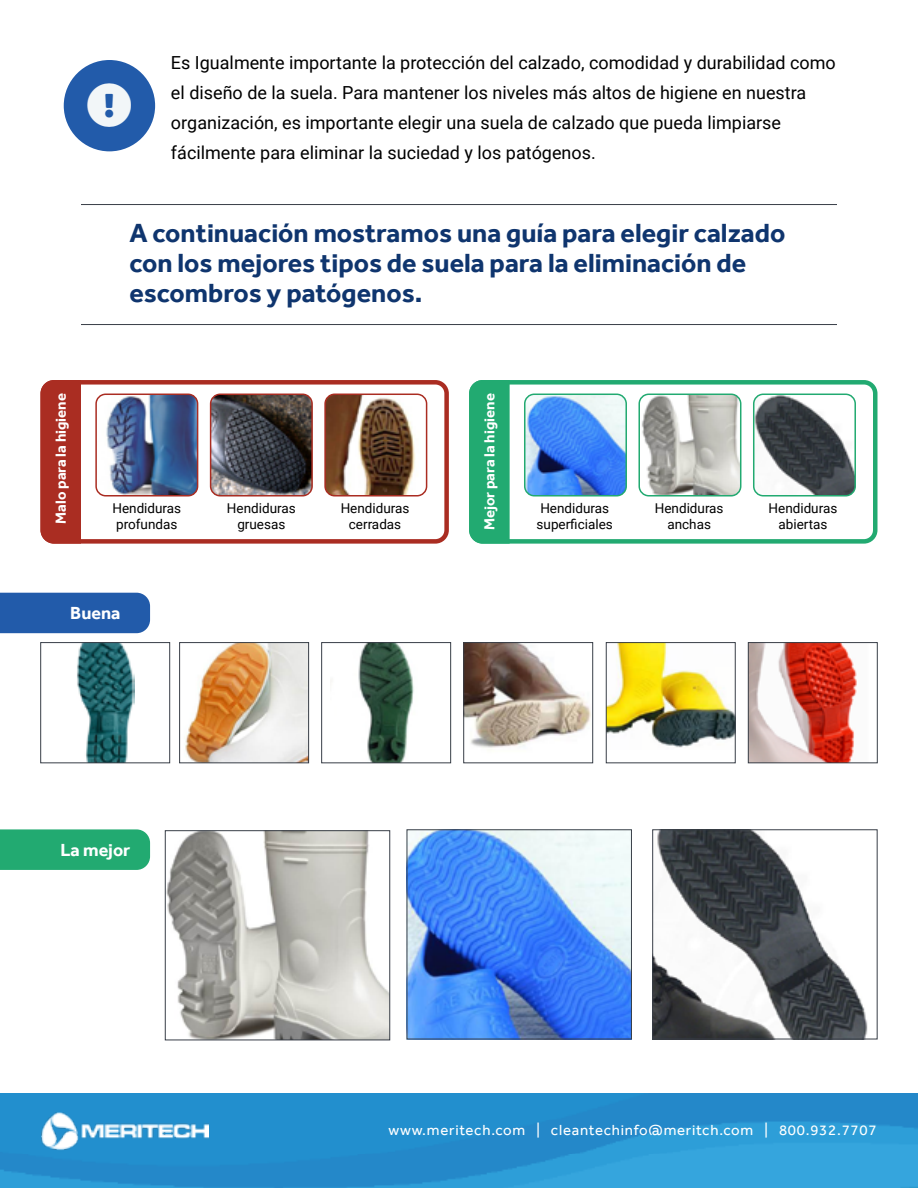
<style>
.page{position:relative;width:918px;height:1188px;background:#fff}
.page>*{position:absolute;margin:0;border:0;box-sizing:border-box;transform-origin:0 0}
.t1{font:45px "Font Awesome 5 Pro Solid";color:#f2f6f8}
.t2{font:700 27px/30px "Effra";color:#0f356e}
.t3{font:18px/30px "Roboto";color:#000}
.t4{font:700 18px "Effra";color:#fff}
.t5{font:15px "Effra";letter-spacing:.05em;color:#fff}
.t6{font:700 15px "Effra";color:#fff}
.t7{font:13.5px/16.5px "Roboto";color:#000;text-align:center}
</style>
<div class="page">
<img style="left:0;top:1093px;width:918px;height:95px">
<img style="left:40px;top:1112px;width:168px;height:50px">
<div style="left:40px;top:380px;width:409px;height:164px;border:4px solid #aa2d22;border-radius:11px"></div>
<div style="left:469px;top:380px;width:409px;height:164px;border:4px solid #22aa71;border-radius:11px"></div>
<div style="left:0;top:593px;width:150px;height:40px;background:#225baa"></div>
<div style="left:0;top:829px;width:150px;height:41px;background:#22aa71"></div>
<div style="left:40px;top:380px;width:41px;height:164px;background:#aa2d22"></div>
<div style="left:469px;top:380px;width:41px;height:164px;background:#22aa71"></div>
<img style="left:750px;top:644px;width:107px;height:117px">
<div style="left:748px;top:642px;width:130px;height:121px;border:1px solid #383e47"></div>
<img style="left:608px;top:644px;width:126px;height:104px">
<div style="left:606px;top:642px;width:130px;height:121px;border:1px solid #383e47"></div>
<img style="left:185px;top:644px;width:122px;height:117px">
<div style="left:179px;top:642px;width:130px;height:121px;border:1px solid #383e47"></div>
<img style="left:358px;top:644px;width:56px;height:117px">
<div style="left:321px;top:642px;width:130px;height:121px;border:1px solid #383e47"></div>
<img style="left:465px;top:644px;width:126px;height:104px">
<div style="left:463px;top:642px;width:130px;height:121px;border:1px solid #383e47"></div>
<img style="left:77px;top:644px;width:57px;height:117px">
<div style="left:40px;top:642px;width:130px;height:121px;border:1px solid #383e47"></div>
<img style="left:654px;top:831px;width:214px;height:206px">
<div style="left:652px;top:829px;width:226px;height:210px;border:1px solid #383e47"></div>
<img style="left:167px;top:832px;width:221px;height:206px">
<div style="left:165px;top:830px;width:225px;height:210px;border:1px solid #383e47"></div>
<img style="left:409px;top:831px;width:221px;height:206px">
<div style="left:407px;top:829px;width:225px;height:210px;border:1px solid #383e47"></div>
<img style="left:98px;top:394px;width:100px;height:100px">
<div style="left:95px;top:394px;width:103px;height:103px;border:2px solid #aa2d22;border-radius:10px"></div>
<img style="left:527px;top:394px;width:97px;height:100px">
<div style="left:524px;top:394px;width:103px;height:103px;border:2px solid #22aa71;border-radius:10px"></div>
<img style="left:211px;top:394px;width:99px;height:100px">
<div style="left:210px;top:394px;width:103px;height:103px;border:2px solid #aa2d22;border-radius:10px"></div>
<img style="left:641px;top:394px;width:100px;height:100px">
<div style="left:638px;top:394px;width:103px;height:103px;border:2px solid #22aa71;border-radius:10px"></div>
<img style="left:327px;top:394px;width:100px;height:100px">
<div style="left:324px;top:394px;width:103px;height:103px;border:2px solid #aa2d22;border-radius:10px"></div>
<img style="left:756px;top:394px;width:97px;height:100px">
<div style="left:753px;top:394px;width:103px;height:103px;border:2px solid #22aa71;border-radius:10px"></div>
<div style="left:64px;top:60px;width:91px;height:91px;background:#225baa;border-radius:50%"></div>
<hr style="left:81px;top:204px;width:756px;height:1px;background:#383e47">
<hr style="left:81px;top:324px;width:756px;height:1px;background:#383e47">
<h1 class="t1" style="left:87px;top:83px;width:47px">●▼□■●</h1>
<p class="t3" style="left:171px;top:47px;width:666px">Es Igualmente importante la protección del calzado, comodidad y durabilidad como el diseño de la suela. Para mantener los niveles más altos de higiene en nuestra organización, es importante elegir una suela de calzado que pueda limpiarse fácilmente para eliminar la suciedad y los patógenos.</p>
<h2 class="t2" style="left:129px;top:218px;width:657px">A continuación mostramos una guía para elegir calzado con los mejores tipos de suela para la eliminación de escombros y patógenos.</h2>
<p class="t6" style="left:52px;top:524px;width:132px;rotate:-90deg">Malo para la higiene</p>
<p class="t6" style="left:480px;top:530px;width:138px;rotate:-90deg">Mejor para la higiene</p>
<p class="t7" style="left:112px;top:499px;width:70px;text-align:left">Hendiduras profundas</p>
<p class="t7" style="left:537px;top:499px;width:78px;text-align:left">Hendiduras superficiales</p>
<p class="t7" style="left:227px;top:499px;width:70px">Hendiduras gruesas</p>
<p class="t7" style="left:655px;top:499px;width:70px">Hendiduras anchas</p>
<p class="t7" style="left:341px;top:499px;width:70px">Hendiduras cerradas</p>
<p class="t7" style="left:769px;top:499px;width:70px">Hendiduras abiertas</p>
<p class="t4" style="left:70px;top:602px;width:52px">Buena</p>
<p class="t4" style="left:60px;top:839px;width:71px">La mejor</p>
<p class="t5" style="left:389px;top:1121px;width:490px">www.meritech.com | cleantechinfo@meritch.com | 800.932.7707</p>
</div>
